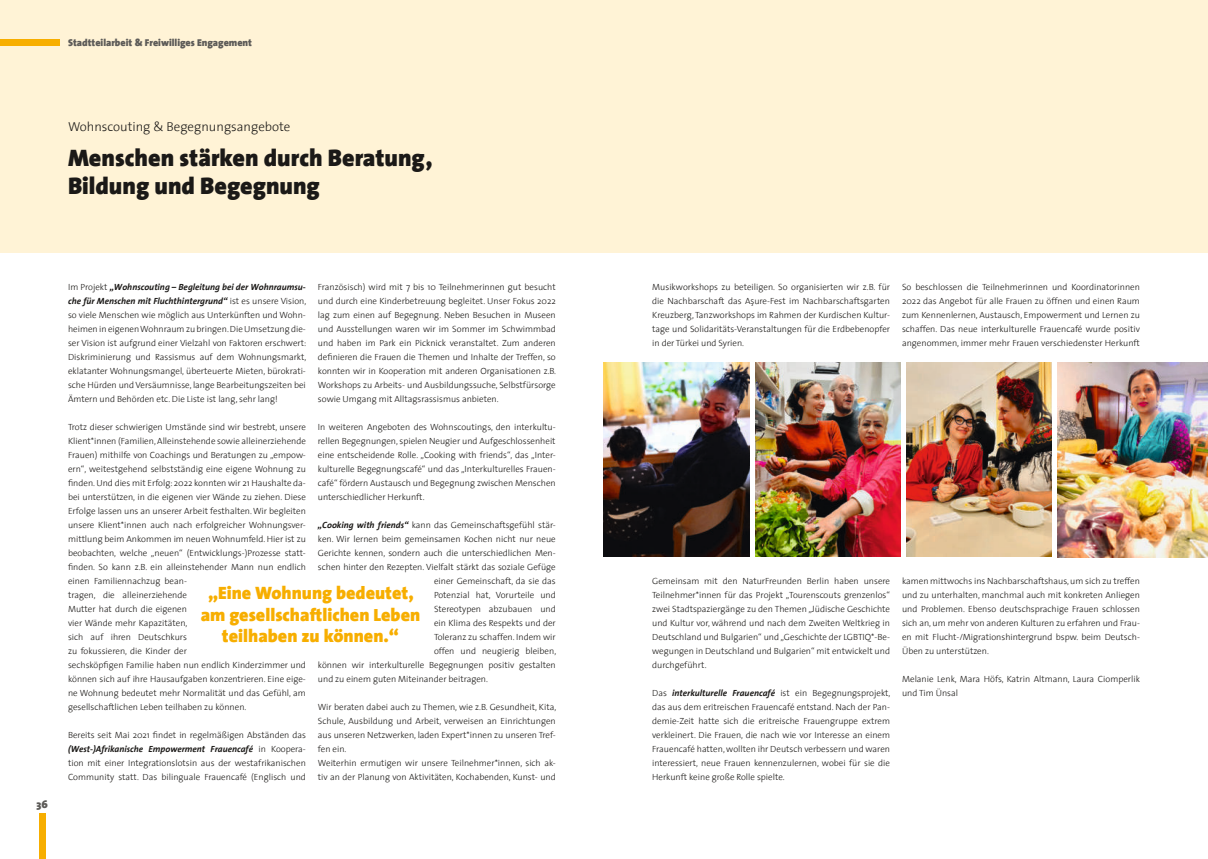
<style>
.page{position:relative;width:1208px;height:859px;background:#fff}
.page>*{position:absolute;margin:0;border:0;box-sizing:border-box;transform-origin:0 0}
.t1{font:900 24px/28.8px "The Sans";color:#1b1917}
.t2{font:900 18px/21.6px "The Sans";color:#f7ae00;text-align:center}
.t3{font:300 13px "The Sans";color:#1b1917}
.t4{font:900 11px "The Sans";color:#5d5b58}
.t5{font:900 10px "The Sans";color:#5d5b58}
.t6{font:300 9px/14px "The Sans";color:#1b1917;text-align:justify}
.s1{font-weight:700;font-style:italic}
.s2{font-family:"Calibri";font-size:10px}
</style>
<div class="page">
<div style="left:0;top:0;width:1208px;height:252px;background:#fff3d6"></div>
<div style="left:0;top:39px;width:60px;height:7px;background:#f7ae00"></div>
<div style="left:39px;top:814px;width:6px;height:45px;background:#f7ae00"></div>
<img style="left:906px;top:363px;width:145px;height:194px">
<img style="left:755px;top:363px;width:145px;height:194px">
<img style="left:1057px;top:363px;width:150px;height:194px">
<img style="left:604px;top:363px;width:145px;height:194px">
<p class="t5" style="left:68px;top:38px;width:185px">Stadtteilarbeit &amp; Freiwilliges Engagement</p>
<h3 class="t3" style="left:68px;top:116px;width:224px">Wohnscouting &amp; Begegnungsangebote</h3>
<h1 class="t1" style="left:68px;top:143px;width:366px">Menschen stärken durch Beratung,<br>Bildung und Begegnung</h1>
<p class="t4" style="left:37px;top:800px;width:13px">36</p>
<p class="t6" style="left:318px;top:280px;width:240px">Französisch) wird mit 7 bis 10 Teilnehmerinnen gut besucht und durch eine Kinderbetreuung begleitet. Unser Fokus 2022 lag zum einen auf Begegnung. Neben Besuchen in Museen und Ausstellungen waren wir im Sommer im Schwimmbad und haben im Park ein Picknick veranstaltet. Zum anderen definieren die Frauen die Themen und Inhalte der Treffen, so konnten wir in Kooperation mit anderen Organisationen z.B.<br>Workshops zu Arbeits- und Ausbildungssuche, Selbstfürsorge sowie Umgang mit Alltagsrassismus anbieten.</p>
<p class="t6" style="left:318px;top:421px;width:239px">In weiteren Angeboten des Wohnscoutings, den interkultu&shy;rellen Begegnungen, spielen Neugier und Aufgeschlossenheit eine entscheidende Rolle. „Cooking with friends“, das „Inter&shy;kulturelle Begegnungscafé“ und das „Interkulturelles Frauen&shy;café“ fördern Austausch und Begegnung zwischen Menschen unterschiedlicher Herkunft.</p>
<p class="t6" style="left:318px;top:519px;width:239px"><span class="s1">„Cooking with friends“</span> kann das Gemeinschaftsgefühl stär-</p>
<p class="t6" style="left:318px;top:532px;width:239px">ken. Wir lernen beim gemeinsamen Kochen nicht nur neue</p>
<p class="t6" style="left:318px;top:547px;width:239px">Gerichte kennen, sondern auch die unterschiedlichen Men-</p>
<p class="t6" style="left:318px;top:561px;width:239px">schen hinter den Rezepten. Vielfalt stärkt das soziale Gefüge</p>
<p class="t6" style="left:434px;top:575px;width:123px">einer Gemeinschaft, da sie das</p>
<p class="t6" style="left:434px;top:589px;width:123px">Potenzial hat, Vorurteile und</p>
<p class="t6" style="left:434px;top:603px;width:123px">Stereotypen abzubauen und</p>
<p class="t6" style="left:434px;top:616px;width:123px">ein Klima des Respekts und der</p>
<p class="t6" style="left:434px;top:631px;width:123px">Toleranz zu schaffen. Indem wir</p>
<p class="t6" style="left:434px;top:645px;width:124px">offen und neugierig bleiben,</p>
<p class="t6" style="left:318px;top:658px;width:239px">können wir interkulturelle Begegnungen positiv gestalten</p>
<p class="t6" style="left:318px;top:673px;width:172px">und zu einem guten Miteinander beitragen.</p>
<p class="t6" style="left:318px;top:700px;width:240px;text-align:left">Wir beraten dabei auch zu Themen, wie z.B. Gesundheit, Kita, Schule, Ausbildung und Arbeit, verweisen an Einrichtungen aus unseren Netzwerken, laden Expert*innen zu unseren Tref&shy;fen ein.<br>Weiterhin ermutigen wir unsere Teilnehmer*innen, sich ak&shy;tiv an der Planung von Aktivitäten, Kochabenden, Kunst- und</p>
<p class="t6" style="left:68px;top:281px;width:240px">Im Projekt <span class="s1">„Wohnscouting – Begleitung bei der Wohnraumsu&shy;che für Menschen mit Fluchthintergrund“</span> ist es unsere Vision, so viele Menschen wie möglich aus Unterkünften und Wohn&shy;heimen in eigenen Wohnraum zu bringen. Die Umsetzung die&shy;ser Vision ist aufgrund einer Vielzahl von Faktoren erschwert:<br>Diskriminierung und Rassismus auf dem Wohnungsmarkt, eklatanter Wohnungsmangel, überteuerte Mieten, bürokrati&shy;sche Hürden und Versäumnisse, lange Bearbeitungszeiten bei Ämtern und Behörden etc. Die Liste ist lang, sehr lang!</p>
<p class="t6" style="left:68px;top:421px;width:239px;text-align:left">Trotz dieser schwierigen Umstände sind wir bestrebt, unsere Klient*innen (Familien, Alleinstehende sowie alleinerziehende Frauen) mithilfe von Coachings und Beratungen zu „empow&shy;ern“, weitestgehend selbstständig eine eigene Wohnung zu finden. Und dies mit Erfolg: 2022 konnten wir 21 Haushalte da&shy;bei unterstützen, in die eigenen vier Wände zu ziehen. Diese Erfolge lassen uns an unserer Arbeit festhalten. Wir begleiten unsere Klient*innen auch nach erfolgreicher Wohnungsver&shy;mittlung beim Ankommen im neuen Wohnumfeld. Hier ist zu beobachten, welche „neuen“ (Entwicklungs-)Prozesse statt&shy;finden. So kann z.B. ein alleinstehender Mann nun endlich einen Familiennachzug bean-<br>tragen, die alleinerziehende<br>Mutter hat durch die eigenen<br>vier Wände mehr Kapazitäten,<br>sich auf ihren Deutschkurs<br>zu fokussieren, die Kinder der<br>sechsköpfigen Familie haben nun endlich Kinderzimmer und können sich auf ihre Hausaufgaben konzentrieren. Eine eige&shy;ne Wohnung bedeutet mehr Normalität und das Gefühl, am gesellschaftlichen Leben teilhaben zu können.</p>
<p class="t6" style="left:68px;top:728px;width:239px">Bereits seit Mai 2021 findet in regelmäßigen Abständen das <span class="s1">(West-)Afrikanische Empowerment Frauencafé</span> in Koopera&shy;tion mit einer Integrationslotsin aus der westafrikanischen Community statt. Das bilinguale Frauencafé (Englisch und</p>
<h2 class="t2" style="left:201px;top:582px;width:221px">„Eine Wohnung bedeutet, am gesellschaftlichen Leben teilhaben zu können.“</h2>
<p class="t6" style="left:652px;top:281px;width:239px">Musikworkshops zu beteiligen. So organisierten wir z.B. für die Nachbarschaft das A<span class="s2">ş</span>ure-Fest im Nachbarschaftsgarten Kreuzberg, Tanzworkshops im Rahmen der Kurdischen Kultur&shy;tage und Solidaritäts-Veranstaltungen für die Erdbebenopfer in der Türkei und Syrien.</p>
<p class="t6" style="left:902px;top:280px;width:239px">So beschlossen die Teilnehmerinnen und Koordinatorinnen 2022 das Angebot für alle Frauen zu öffnen und einen Raum zum Kennenlernen, Austausch, Empowerment und Lernen zu schaffen. Das neue interkulturelle Frauencafé wurde positiv angenommen, immer mehr Frauen verschiedenster Herkunft</p>
<p class="t6" style="left:652px;top:575px;width:239px">Gemeinsam mit den NaturFreunden Berlin haben unsere Teilnehmer*innen für das Projekt „Tourenscouts grenzenlos“ zwei Stadtspaziergänge zu den Themen „Jüdische Geschichte und Kultur vor, während und nach dem Zweiten Weltkrieg in Deutschland und Bulgarien“ und „Geschichte der LGBTIQ*-Be&shy;wegungen in Deutschland und Bulgarien“ mit entwickelt und durchgeführt.</p>
<p class="t6" style="left:652px;top:687px;width:240px">Das <span class="s1">interkulturelle Frauencafé</span> ist ein Begegnungsprojekt, das aus dem eritreischen Frauencafé entstand. Nach der Pan&shy;demie-Zeit hatte sich die eritreische Frauengruppe extrem verkleinert. Die Frauen, die nach wie vor Interesse an einem Frauencafé hatten, wollten ihr Deutsch verbessern und waren interessiert, neue Frauen kennenzulernen, wobei für sie die Herkunft keine große Rolle spielte.</p>
<p class="t6" style="left:902px;top:575px;width:239px">kamen mittwochs ins Nachbarschaftshaus, um sich zu treffen und zu unterhalten, manchmal auch mit konkreten Anliegen und Problemen. Ebenso deutschsprachige Frauen schlossen sich an, um mehr von anderen Kulturen zu erfahren und Frau&shy;en mit Flucht-/Migrationshintergrund bspw. beim Deutsch-Üben zu unterstützen.</p>
<p class="t6" style="left:902px;top:672px;width:239px">Melanie Lenk, Mara Höfs, Katrin Altmann, Laura Ciomperlik und Tim Ünsal</p>
</div>
